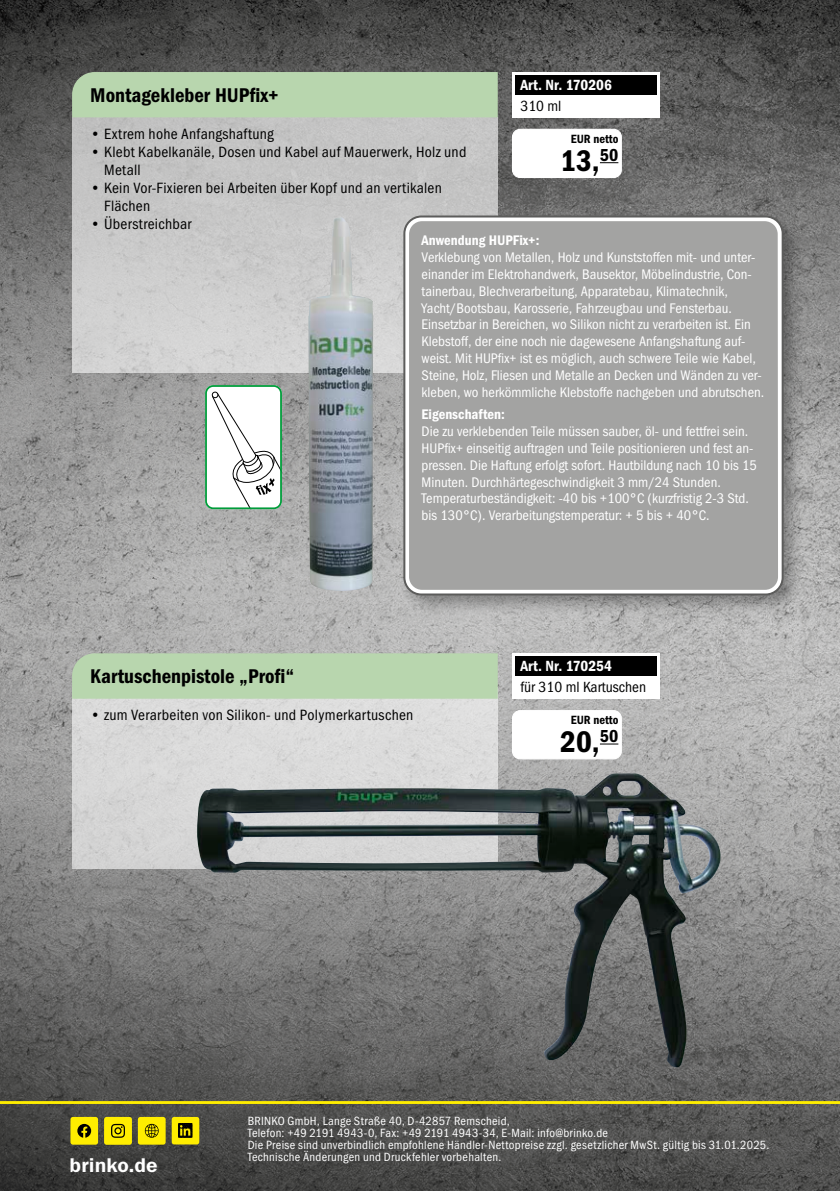
<style>
.page{position:relative;width:840px;height:1191px;background:#fff}
.page>*{position:absolute;margin:0;border:0;box-sizing:border-box;transform-origin:0 0}
.t1{font:30px "Franklin Gothic Demi Cond ITC";color:#000}
.t2{font:20px "Franklin Gothic Demi Cond ITC";color:#000}
.t3{font:20px "Franklin Gothic Demi ITC";letter-spacing:.005em;color:#fff}
.t4{font:15px/18px "Franklin Gothic Book Cond ITC";letter-spacing:.02em;color:#000}
.t5{font:14.8px "Franklin Gothic Demi Cond ITC";color:#fff}
.t6{font:14.8px "Franklin Gothic Book Cond ITC";color:#000}
.t7{font:14px/16.8px "Franklin Gothic Book Cond ITC";color:#fff}
.t8{font:14px "Franklin Gothic Demi Cond ITC";color:#fff}
.t9{font:12px/12px "Franklin Gothic Book Cond ITC";letter-spacing:.025em;color:#fff}
.t10{font:12px "Franklin Gothic Demi Cond ITC";color:#000}
</style>
<div class="page">
<img style="left:0;top:0;width:839px;height:1101px">
<svg style="left:0;top:1101px;width:839px;height:90px;background:#505046"></svg>
<div style="left:138px;top:1117px;width:27px;height:27px;background:#ffed00;border-radius:3px"></div>
<svg style="left:144px;top:1123px;width:15px;height:14px"></svg>
<div style="left:70px;top:1117px;width:28px;height:27px;background:#ffed00;border-radius:3px"></div>
<svg style="left:77px;top:1123px;width:14px;height:14px"></svg>
<div style="left:104px;top:1117px;width:28px;height:27px;background:#ffed00;border-radius:3px"></div>
<svg style="left:111px;top:1123px;width:14px;height:14px"></svg>
<div style="left:172px;top:1117px;width:27px;height:27px;background:#ffed00;border-radius:3px"></div>
<img style="left:178px;top:1123px;width:15px;height:14px">
<div style="left:72px;top:117px;width:425px;height:255px;background:linear-gradient(to bottom,#c0c0bf,#d5d5d5)"></div>
<div style="left:72px;top:72px;width:425px;height:45px;background:#b8d6ae"></div>
<div style="left:511px;top:72px;width:148px;height:45px;background:#fff"></div>
<div style="left:514px;top:75px;width:142px;height:20px;background:#000"></div>
<div style="left:399px;top:211px;width:404px;height:404px;background:#000;opacity:.3"></div>
<div style="left:404px;top:216px;width:378px;height:378px;background:#fff;border-radius:17px"></div>
<div style="left:403px;top:215px;width:380px;height:380px;border:2px solid #5c5c5b;border-radius:17px"></div>
<div style="left:409px;top:221px;width:368px;height:369px;background:#a3a3a2;border-radius:13px"></div>
<img style="left:308px;top:217px;width:65px;height:374px">
<svg style="left:205px;top:385px;width:77px;height:124px"></svg>
<div style="left:205px;top:385px;width:77px;height:124px;border:2px solid #009c3a;border-radius:7px"></div>
<div style="left:72px;top:687px;width:425px;height:181px;background:#dadada"></div>
<div style="left:72px;top:653px;width:425px;height:45px;background:#b8d6ae"></div>
<div style="left:511px;top:653px;width:148px;height:45px;background:#fff"></div>
<div style="left:514px;top:656px;width:142px;height:20px;background:#000"></div>
<img style="left:197px;top:773px;width:524px;height:294px">
<div style="left:512px;top:129px;width:109px;height:48px;background:#fff;border-radius:8px"></div>
<div style="left:511px;top:129px;width:110px;height:49px;border:1px solid #fff;border-radius:8px"></div>
<div style="left:512px;top:710px;width:109px;height:49px;background:#fff;border-radius:8px"></div>
<div style="left:511px;top:710px;width:110px;height:49px;border:1px solid #fff;border-radius:8px"></div>
<svg style="left:599px;top:162px;width:19px;height:1px"></svg>
<svg style="left:600px;top:743px;width:18px;height:1px"></svg>
<h2 class="t2" style="left:90px;top:83px;width:190px">Montagekleber HUPfix+</h2>
<p class="t4" style="left:90px;top:125px;width:185px">• Extrem hohe Anfangshaftung</p>
<p class="t4" style="left:104px;top:143px;width:363px;text-indent:-14px">• Klebt Kabelkanäle, Dosen und Kabel auf Mauerwerk, Holz und<br>Metall</p>
<p class="t4" style="left:104px;top:179px;width:339px;text-indent:-14px">• Kein Vor-Fixieren bei Arbeiten über Kopf und an vertikalen<br>Flächen</p>
<p class="t4" style="left:90px;top:215px;width:103px">• Überstreichbar</p>
<p class="t5" style="left:520px;top:76px;width:93px">Art. Nr. 170206</p>
<p class="t6" style="left:520px;top:98px;width:42px">310 ml</p>
<p class="t10" style="left:570px;top:131px;width:49px">EUR netto</p>
<h1 class="t1" style="left:560px;top:143px;width:60px">13,<sup>50</sup></h1>
<p class="t8" style="left:421px;top:232px;width:119px">Anwendung HUPFix+:</p>
<p class="t7" style="left:421px;top:249px;width:344px">Verklebung von Metallen, Holz und Kunststoffen mit- und unter&shy;einander im Elektrohandwerk, Bausektor, Möbelindustrie, Con&shy;tainerbau, Blechverarbeitung, Apparatebau, Klimatechnik, Yacht/Bootsbau, Karosserie, Fahrzeugbau und Fensterbau.<br>Einsetzbar in Bereichen, wo Silikon nicht zu verarbeiten ist. Ein Klebstoff, der eine noch nie dagewesene Anfangshaftung auf&shy;weist. Mit HUPfix+ ist es möglich, auch schwere Teile wie Kabel, Steine, Holz, Fliesen und Metalle an Decken und Wänden zu ver&shy;kleben, wo herkömmliche Klebstoffe nachgeben und abrutschen.</p>
<p class="t8" style="left:421px;top:406px;width:85px">Eigenschaften:</p>
<p class="t7" style="left:421px;top:423px;width:336px">Die zu verklebenden Teile müssen sauber, öl- und fettfrei sein.<br>HUPfix+ einseitig auftragen und Teile positionieren und fest an&shy;pressen. Die Haftung erfolgt sofort. Hautbildung nach 10 bis 15<br>Minuten. Durchhärtegeschwindigkeit 3 mm/24 Stunden.<br>Temperaturbeständigkeit: -40 bis +100°C (kurzfristig 2-3 Std. bis 130°C). Verarbeitungstemperatur: + 5 bis + 40°C.</p>
<h2 class="t2" style="left:90px;top:664px;width:205px">Kartuschenpistole „Profi“</h2>
<p class="t4" style="left:90px;top:706px;width:324px">• zum Verarbeiten von Silikon- und Polymerkartuschen</p>
<p class="t5" style="left:520px;top:657px;width:93px">Art. Nr. 170254</p>
<p class="t6" style="left:520px;top:679px;width:127px">für 310 ml Kartuschen</p>
<p class="t10" style="left:570px;top:713px;width:49px">EUR netto</p>
<h1 class="t1" style="left:560px;top:724px;width:60px">20,<sup>50</sup></h1>
<h2 class="t3" style="left:69px;top:1153px;width:90px">brinko.de</h2>
<p class="t9" style="left:247px;top:1115px;width:523px">BRINKO GmbH, Lange Straße 40, D-42857 Remscheid,<br>Telefon: +49 2191 4943-0, Fax: +49 2191 4943-34, E-Mail: info@brinko.de<br>Die Preise sind unverbindlich empfohlene Händler-Nettopreise zzgl. gesetzlicher MwSt. gültig bis 31.01.2025.<br>Technische Änderungen und Druckfehler vorbehalten.</p>
</div>
